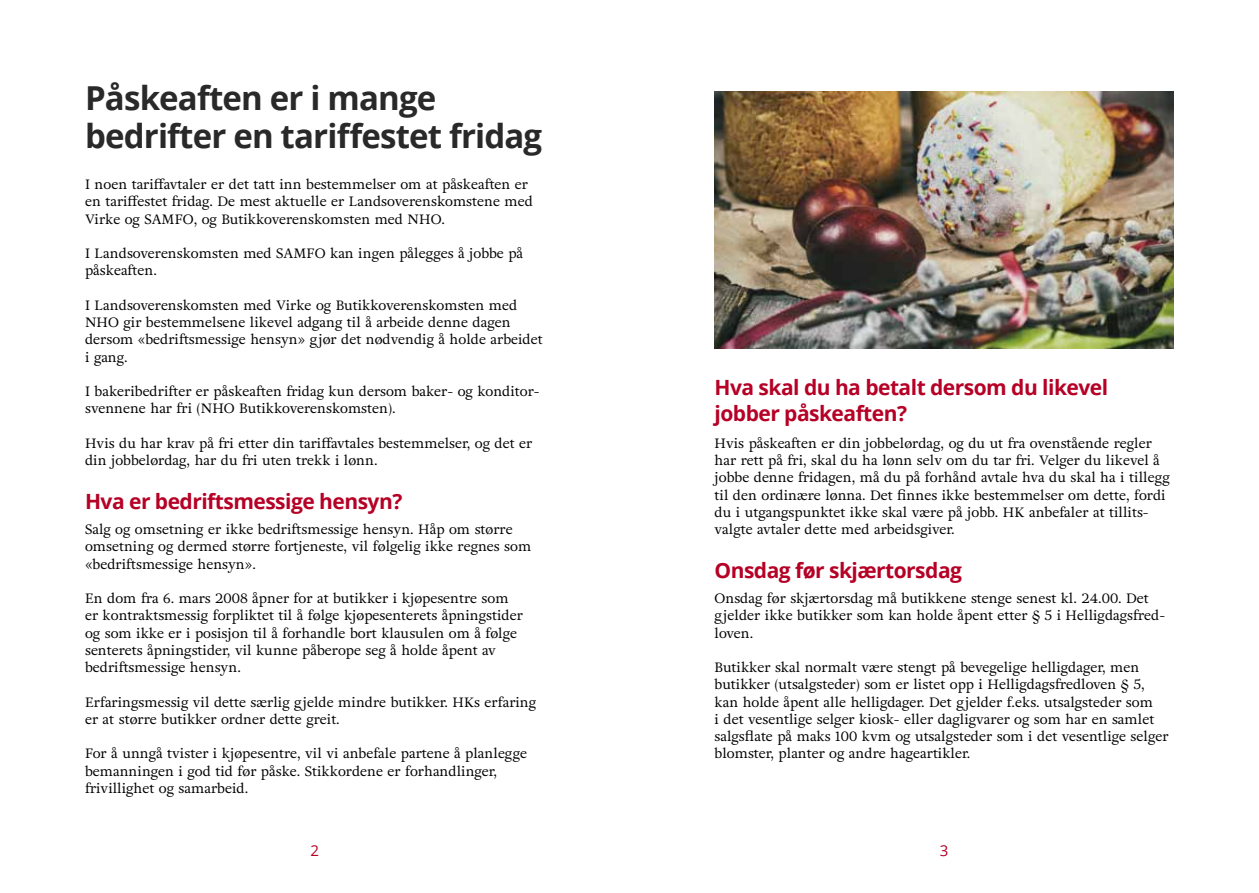
<style>
.page{position:relative;width:1259px;height:893px;background:#fff}
.page>*{position:absolute;margin:0;border:0;box-sizing:border-box;transform-origin:0 0}
.t1{font:700 33px/37.5px "Open Sans";letter-spacing:-.025em;color:#292929}
.t2{font:700 21px/25.5px "Open Sans";letter-spacing:-.025em;color:#b60026}
.t3{font:15px "Open Sans";color:#b60026}
.t4{font:13.5px/17.2px "Adriane Text";color:#000}
</style>
<div class="page">
<img style="left:714px;top:91px;width:460px;height:258px">
<h1 class="t1" style="left:85px;top:79px;width:459px">Påskeaften er i mange bedrifter en tariffestet fridag</h1>
<p class="t4" style="left:85px;top:176px;width:449px">I noen tariffavtaler er det tatt inn bestemmelser om at påskeaften er en tariffestet fridag. De mest aktuelle er Landsoverenskomstene med<br>Virke og SAMFO, og Butikkoverenskomsten med NHO.</p>
<p class="t4" style="left:85px;top:245px;width:440px">I Landsoverenskomsten med SAMFO kan ingen pålegges å jobbe på påskeaften.</p>
<p class="t4" style="left:85px;top:297px;width:459px">I Landsoverenskomsten med Virke og Butikkoverenskomsten med NHO gir bestemmelsene likevel adgang til å arbeide denne dagen dersom «bedriftsmessige hensyn» gjør det nødvendig å holde arbeidet i gang.</p>
<p class="t4" style="left:85px;top:383px;width:456px">I bakeribedrifter er påskeaften fridag kun dersom baker- og konditor&shy;svennene har fri (NHO Butikkoverenskomsten).</p>
<p class="t4" style="left:85px;top:435px;width:449px">Hvis du har krav på fri etter din tariffavtales bestemmelser, og det er din jobbelørdag, har du fri uten trekk i lønn.</p>
<h2 class="t2" style="left:85px;top:488px;width:319px">Hva er bedriftsmessige hensyn?</h2>
<p class="t4" style="left:85px;top:521px;width:448px">Salg og omsetning er ikke bedriftsmessige hensyn. Håp om større omsetning og dermed større fortjeneste, vil følgelig ikke regnes som «bedriftsmessige hensyn».</p>
<p class="t4" style="left:85px;top:590px;width:439px">En dom fra 6. mars 2008 åpner for at butikker i kjøpesentre som er kontraktsmessig forpliktet til å følge kjøpesenterets åpningstider og som ikke er i posisjon til å forhandle bort klausulen om å følge senterets åpningstider, vil kunne påberope seg å holde åpent av bedriftsmessige hensyn.</p>
<p class="t4" style="left:85px;top:693px;width:453px">Erfaringsmessig vil dette særlig gjelde mindre butikker. HKs erfaring er at større butikker ordner dette greit.</p>
<p class="t4" style="left:85px;top:745px;width:443px">For å unngå tvister i kjøpesentre, vil vi anbefale partene å planlegge bemanningen i god tid før påske. Stikkordene er forhandlinger, frivillighet og samarbeid.</p>
<h2 class="t2" style="left:714px;top:374px;width:395px">Hva skal du ha betalt dersom du likevel jobber påskeaften?</h2>
<p class="t4" style="left:714px;top:435px;width:456px">Hvis påskeaften er din jobbelørdag, og du ut fra ovenstående regler har rett på fri, skal du ha lønn selv om du tar fri. Velger du likevel å jobbe denne fridagen, må du på forhånd avtale hva du skal ha i tillegg til den ordinære lønna. Det finnes ikke bestemmelser om dette, fordi du i utgangspunktet ikke skal være på jobb. HK anbefaler at tillits&shy;valgte avtaler dette med arbeidsgiver.</p>
<h2 class="t2" style="left:714px;top:557px;width:249px">Onsdag før skjærtorsdag</h2>
<p class="t4" style="left:714px;top:590px;width:452px">Onsdag før skjærtorsdag må butikkene stenge senest kl. 24.00. Det gjelder ikke butikker som kan holde åpent etter § 5 i Helligdagsfred&shy;loven.</p>
<p class="t4" style="left:714px;top:659px;width:455px">Butikker skal normalt være stengt på bevegelige helligdager, men butikker (utsalgsteder) som er listet opp i Helligdagsfredloven § 5, kan holde åpent alle helligdager. Det gjelder f.eks. utsalgsteder som<br>i det vesentlige selger kiosk- eller dagligvarer og som har en samlet salgsflate på maks 100 kvm og utsalgsteder som i det vesentlige selger blomster, planter og andre hageartikler.</p>
<p class="t3" style="left:310px;top:840px;width:10px">2</p>
<p class="t3" style="left:940px;top:840px;width:10px">3</p>
</div>
